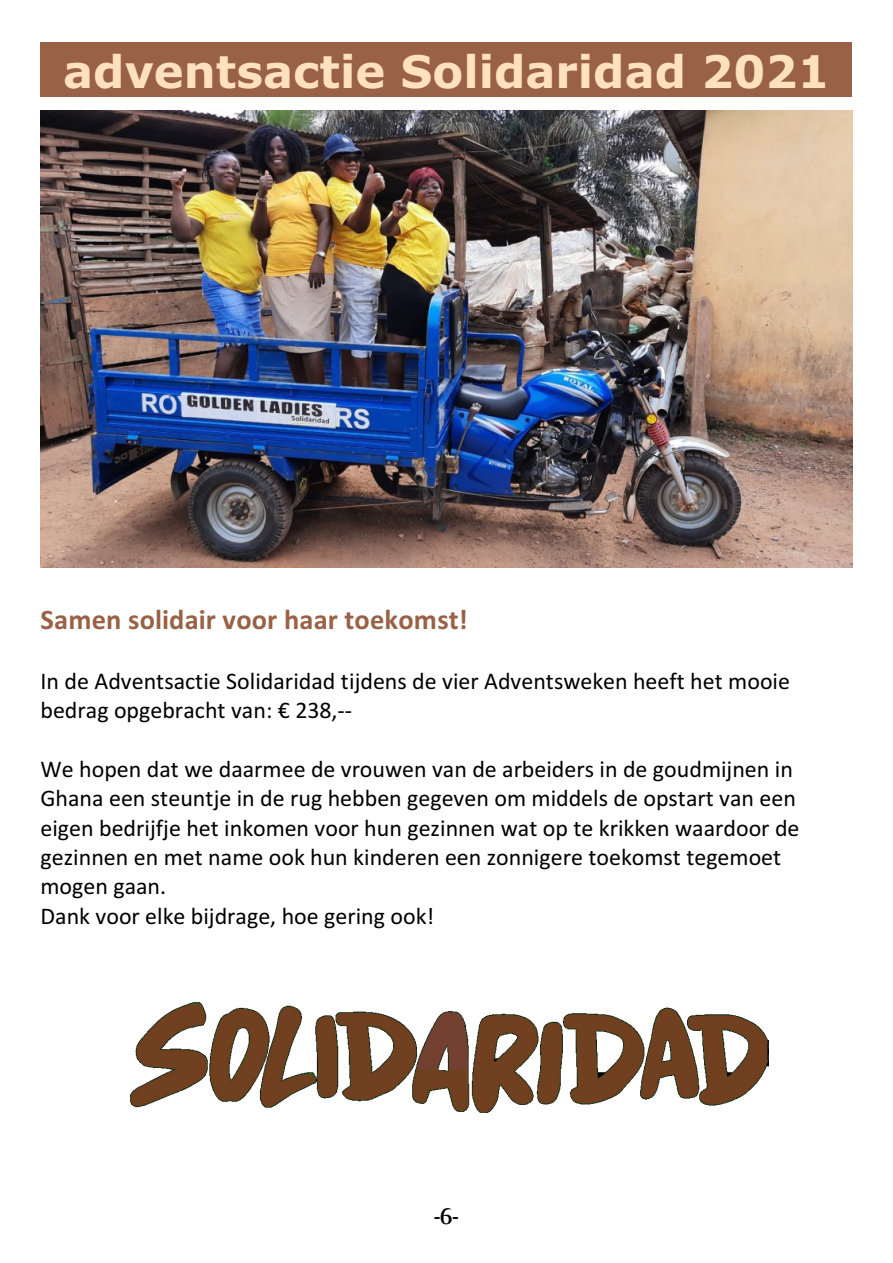
<style>
.page{position:relative;width:893px;height:1263px;background:#fff}
.page>*{position:absolute;margin:0;border:0;box-sizing:border-box;transform-origin:0 0}
.t1{font:700 45px "Verdana";color:#ffe0bf}
.t2{font:700 28.5px "Calibri";letter-spacing:.005em;color:#996145}
.t3{font:24px/29.4px "Calibri";color:#000}
.t4{font:24px "Amerigo BT Medium A";color:#000}
</style>
<div class="page">
<div style="left:40px;top:42px;width:812px;height:55px;background:#996145"></div>
<img style="left:40px;top:110px;width:812px;height:457px">
<img style="left:130px;top:1002px;width:639px;height:110px">
<h1 class="t1" style="left:63px;top:53px;width:768px">adventsactie Solidaridad 2021</h1>
<p class="t2" style="left:40px;top:607px;width:429px">Samen solidair voor haar toekomst!</p>
<p class="t3" style="left:40px;top:668px;width:751px">In de Adventsactie Solidaridad tijdens de vier Adventsweken heeft het mooie bedrag opgebracht van: € 238,--</p>
<p class="t3" style="left:40px;top:756px;width:760px">We hopen dat we daarmee de vrouwen van de arbeiders in de goudmijnen in Ghana een steuntje in de rug hebben gegeven om middels de opstart van een eigen bedrijfje het inkomen voor hun gezinnen wat op te krikken waardoor de gezinnen en met name ook hun kinderen een zonnigere toekomst tegemoet mogen gaan.<br>Dank voor elke bijdrage, hoe gering ook!</p>
<p class="t4" style="left:434px;top:1205px;width:26px">-6-</p>
</div>
